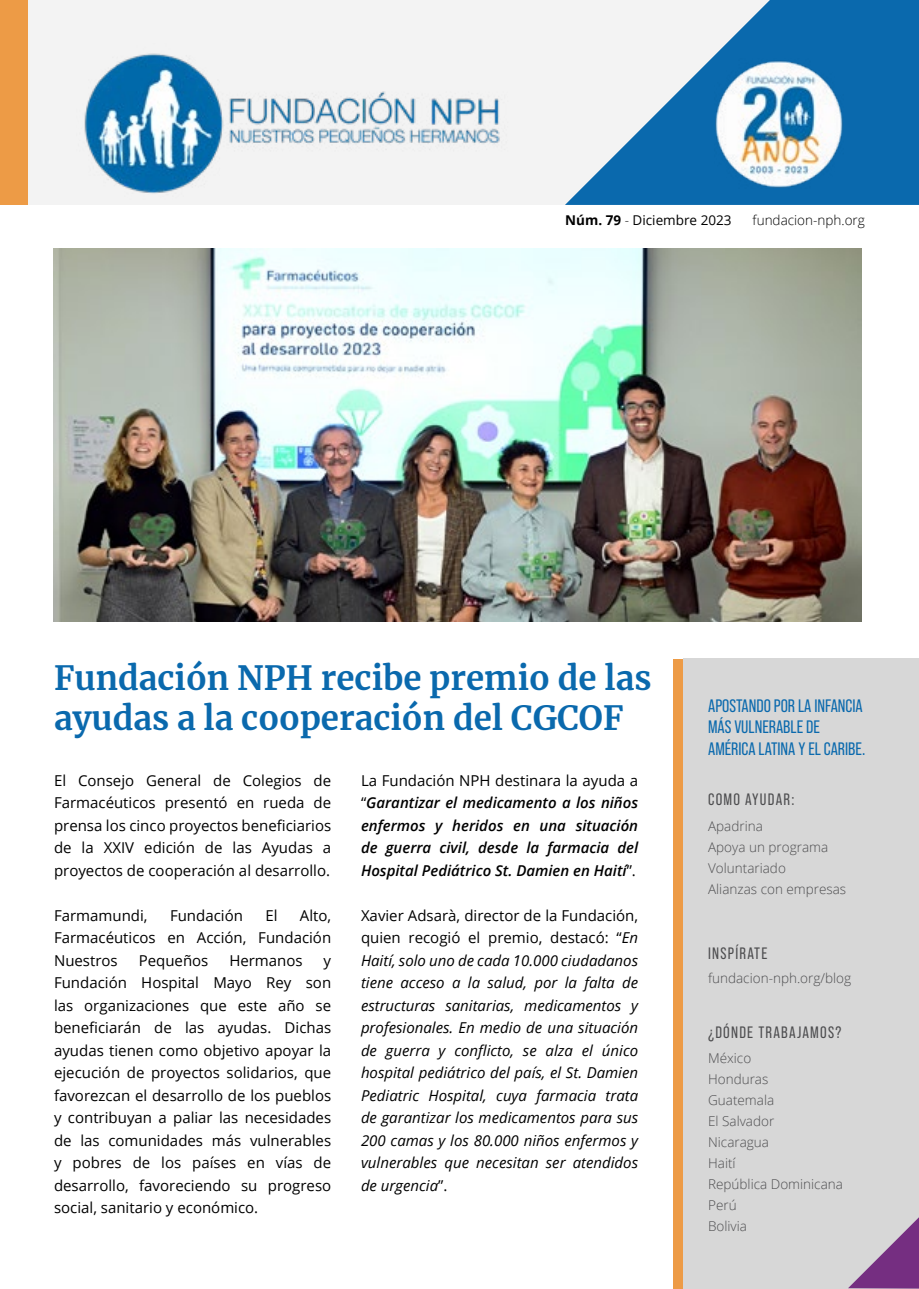
<style>
.page{position:relative;width:919px;height:1289px;background:#fff}
.page>*{position:absolute;margin:0;border:0;box-sizing:border-box;transform-origin:0 0}
.t1{font:700 33px/39.6px "Merriweather";color:#0a69ad}
.t2{font:18px/21.6px "Bebas Neue Pro";color:#0a69ad}
.t3{font:16.5px "Bebas Neue Pro";letter-spacing:.075em;color:#4d4d4f}
.t4{font:15px/22.5px "Open Sans";color:#000;text-align:justify}
.t5{font:italic 15px/22.5px "Open Sans";color:#000;text-align:justify}
.t6{font:italic 600 15px/22.5px "Open Sans";color:#000;text-align:justify}
.t7{font:300 13.5px/21px "Open Sans";color:#4d4d4f}
.t8{font:13.5px "Open Sans";color:#000}
.t9{font:300 13.5px "Open Sans";color:#000}
.s1{font-weight:700}
.s2{font-weight:300}
.s3{font-weight:400;font-style:normal}
.s4{font-style:normal}
</style>
<div class="page">
<div style="left:0;top:0;width:918px;height:205px;background:#f3f3f3"></div>
<div style="left:673px;top:659px;width:72px;height:629px;background:#ed9b46"></div>
<div style="left:684px;top:658px;width:234px;height:630px;background:#d7d7d7"></div>
<img style="left:84px;top:53px;width:416px;height:141px">
<div style="left:0;top:0;width:27px;height:204px;background:#ed9b46"></div>
<svg style="left:565px;top:0;width:353px;height:205px;fill:#0a69ad"></svg>
<img style="left:714px;top:59px;width:129px;height:129px">
<svg style="left:848px;top:1218px;width:70px;height:70px"></svg>
<img style="left:54px;top:249px;width:807px;height:372px">
<p class="t8" style="left:565px;top:211px;width:168px"><span class="s1">Núm. 79</span> <span class="s2">-</span> Diciembre 2023</p>
<p class="t9" style="left:752px;top:211px;width:114px">fundacion-nph.org</p>
<h1 class="t1" style="left:54px;top:657px;width:599px">Fundación NPH recibe premio de las ayudas a la cooperación del CGCOF</h1>
<p class="t4" style="left:54px;top:768px;width:279px">El Consejo General de Colegios de Farmacéuticos presentó en rueda de prensa los cinco proyectos beneficiarios de la XXIV edición de las Ayudas a proyectos de cooperación al desarrollo.</p>
<p class="t4" style="left:54px;top:903px;width:95px">Farmamundi,</p>
<p class="t4" style="left:170px;top:903px;width:74px">Fundación</p>
<p class="t4" style="left:265px;top:903px;width:14px">El</p>
<p class="t6" style="left:361px;top:768px;width:279px"><span class="s3">La Fundación NPH destinara la ayuda a “</span>Garantizar el medicamento a los niños enfermos y heridos en una situación de guerra civil, desde la farmacia del Hospital Pediátrico St. Damien en Haití<span class="s3">”.</span></p>
<p class="t5" style="left:361px;top:903px;width:279px"><span class="s4">Xavier Adsarà, director de la Fundación, quien recogió el premio, destacó: “</span>En Haití, solo uno de cada 10.000 ciudadanos tiene acceso a la salud, por la falta de estructuras sanitarias, medicamentos y profesionales. En medio de una situación de guerra y conflicto, se alza el único hospital pediátrico del país, el St. Damien Pediatric Hospital, cuya farmacia trata de garantizar los medicamentos para sus 200 camas y los 80.000 niños enfermos y vulnerables que necesitan ser atendidos de urgencia<span class="s4">”.</span></p>
<p class="t4" style="left:54px;top:903px;width:279px;text-indent:246px">Alto, Farmacéuticos en Acción, Fundación Nuestros</p>
<p class="t4" style="left:139px;top:948px;width:71px">Pequeños</p>
<p class="t4" style="left:229px;top:948px;width:75px">Hermanos</p>
<p class="t4" style="left:54px;top:948px;width:279px;text-indent:269px">y Fundación Hospital Mayo Rey son las organizaciones que este año se beneficiarán de las ayudas. Dichas ayudas tienen como objetivo apoyar la ejecución de proyectos solidarios, que favorezcan el desarrollo de los pueblos y contribuyan a paliar las necesidades de las comunidades más vulnerables y pobres de los países en vías de desarrollo, favoreciendo su progreso social, sanitario y económico.</p>
<p class="t2" style="left:708px;top:694px;width:159px">APOSTANDO POR LA INFANCIA<br>MÁS VULNERABLE DE<br>AMÉRICA LATINA Y EL CARIBE.</p>
<p class="t3" style="left:708px;top:790px;width:88px">COMO AYUDAR:</p>
<p class="t7" style="left:708px;top:814px;width:140px">Apadrina<br>Apoya un programa<br>Voluntariado<br>Alianzas con empresas</p>
<p class="t3" style="left:708px;top:944px;width:61px">INSPÍRATE</p>
<p class="t7" style="left:708px;top:967px;width:144px">fundacion-nph.org/blog</p>
<p class="t3" style="left:708px;top:1022px;width:135px">¿DÓNDE TRABAJAMOS?</p>
<p class="t7" style="left:708px;top:1046px;width:136px">México<br>Honduras<br>Guatemala<br>El Salvador<br>Nicaragua<br>Haití<br>República Dominicana<br>Perú<br>Bolivia</p>
</div>
